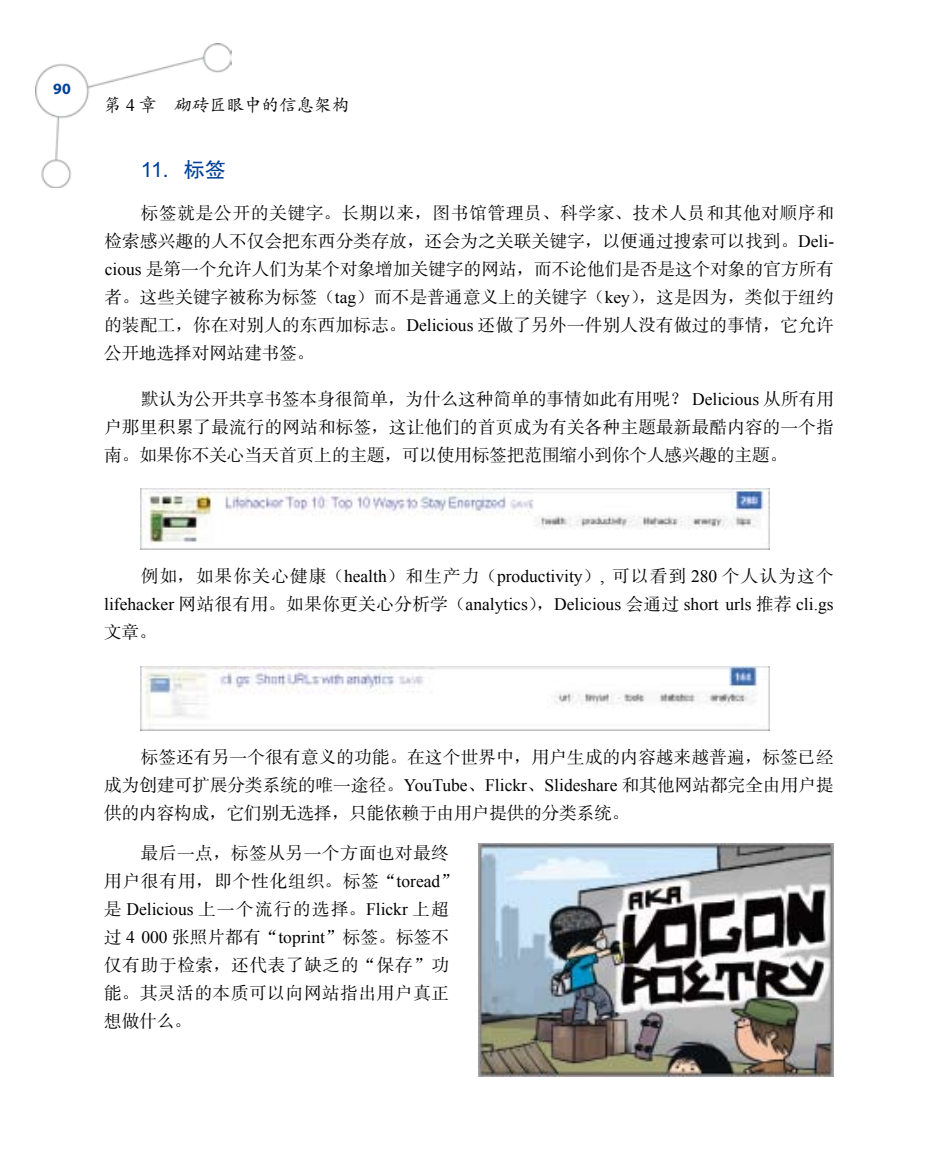
<style>
.page{position:relative;width:928px;height:1166px;background:#fff}
.page>*{position:absolute;margin:0;border:0;box-sizing:border-box;transform-origin:0 0}
.t1{font:21px "FZHTJW GB1 0";color:#004098}
.t2{font:17.5px/28px "FZSSJW GB1 0";letter-spacing:.015em;color:#000;text-align:justify}
.t3{font:17.5px "Times New Roman";color:#000}
.t4{font:17.5px "FZSSJW GB1 0";letter-spacing:.075em;color:#000}
.t5{font:17.5px/28px "FZSSJW GB1 0";letter-spacing:.04em;color:#000}
.t6{font:17.5px "FZKTJW GB1 0";color:#000}
.t7{font:700 15.75px "Myriad Pro";color:#004098}
.s1{font-family:"Times New Roman"}
.s2{font-family:"Arial"}
.s3{font-family:"Sim Sun"}
.s4{font-family:"FZSSJW GB1 0"}
</style>
<div class="page">
<img style="left:35px;top:43px;width:197px;height:145px">
<hr style="left:927px;top:344px;width:1px;height:35px;background:#000">
<img style="left:141px;top:488px;width:628px;height:62px">
<img style="left:141px;top:666px;width:628px;height:65px">
<img style="left:478px;top:843px;width:355px;height:233px">
<p class="t7" style="left:53px;top:78px;width:19px">90</p>
<p class="t6" style="left:104px;top:96px;width:246px">第 <span class="s1">4</span> 章 砌砖匠眼中的信息架构</p>
<p class="t1" style="left:141px;top:158px;width:86px"><span class="s2">11</span>．标签</p>
<p class="t2" style="left:104px;top:200px;width:731px;text-indent:37px">标签就是公开的关键字<span class="s3">。</span>长期以来<span class="s3">，</span>图书馆管理员<span class="s3">、</span>科学家<span class="s3">、</span>技术人员和其他对顺序和检索感兴趣的人不仅会把东西分类存放<span class="s3">，</span>还会为之关联关键字<span class="s3">，</span>以便通过搜索可以找到<span class="s3">。</span><span class="s1">Deli&shy;cious</span> 是第一个允许人们为某个对象增加关键字的网站<span class="s3">，</span>而不论他们是否是这个对象的官方所有者<span class="s3">。</span>这些关键字被称为标签<span class="s3">（</span><span class="s1">tag</span><span class="s3">）</span>而不是普通意义上的关键字<span class="s3">（</span><span class="s1">key</span><span class="s3">），</span>这是因为<span class="s3">，</span>类似于纽约的装配工<span class="s3">，</span>你在对别人的东西加标志<span class="s3">。</span><span class="s1">Delicious</span> 还做了另外一件别人没有做过的事情<span class="s3">，</span>它允许公开地选择对网站建书签<span class="s3">。</span></p>
<p class="t2" style="left:104px;top:385px;width:731px;text-indent:37px">默认为公开共享书签本身很简单<span class="s3">，</span>为什么这种简单的事情如此有用呢<span class="s3">？</span> <span class="s1">Delicious</span> 从所有用户那里积累了最流行的网站和标签<span class="s3">，</span>这让他们的首页成为有关各种主题最新最酷内容的一个指南<span class="s3">。</span>如果你不关心当天首页上的主题<span class="s3">，</span>可以使用标签把范围缩小到你个人感兴趣的主题<span class="s3">。</span></p>
<p class="t4" style="left:141px;top:567px;width:694px">例如<span class="s3">，</span>如果你关心健康<span class="s3">（</span><span class="s1">health</span><span class="s3">）</span>和生产力<span class="s3">（</span><span class="s1">productivity</span><span class="s3">）</span><span class="s1">,</span> 可以看到 <span class="s1">280</span> 个人认为这个</p>
<p class="t3" style="left:104px;top:593px;width:731px">lifehacker <span class="s4">网站很有用</span><span class="s3">。</span><span class="s4">如果你更关心分析学</span><span class="s3">（</span>analytics<span class="s3">），</span>Delicious <span class="s4">会通过</span> short urls <span class="s4">推荐</span> cli.gs</p>
<p class="t2" style="left:104px;top:619px;width:54px">文章<span class="s3">。</span></p>
<p class="t2" style="left:104px;top:744px;width:731px;text-indent:37px">标签还有另一个很有意义的功能<span class="s3">。</span>在这个世界中<span class="s3">，</span>用户生成的内容越来越普遍<span class="s3">，</span>标签已经成为创建可扩展分类系统的唯一途径<span class="s3">。</span><span class="s1">YouTube</span><span class="s3">、</span><span class="s1">Flickr</span><span class="s3">、</span><span class="s1">Slideshare</span> 和其他网站都完全由用户提供的内容构成<span class="s3">，</span>它们别无选择<span class="s3">，</span>只能依赖于由用户提供的分类系统<span class="s3">。</span></p>
<p class="t5" style="left:104px;top:839px;width:355px;text-indent:37px">最后一点<span class="s3">，</span>标签从另一个方面也对最终用户很有用<span class="s3">，</span>即个性化组织<span class="s3">。</span>标签<span class="s3">“</span><span class="s1">toread</span><span class="s3">”</span></p>
<p class="t3" style="left:104px;top:897px;width:346px"><span class="s4">是</span> Delicious <span class="s4">上一个流行的选择</span><span class="s3">。</span>Flickr <span class="s4">上超</span></p>
<p class="t2" style="left:104px;top:923px;width:346px">过 <span class="s1">4 000</span> 张照片都有<span class="s3">“</span><span class="s1">toprint</span><span class="s3">”</span>标签<span class="s3">。</span>标签不仅有助于检索<span class="s3">，</span>还代表了缺乏的<span class="s3">“</span>保存<span class="s3">”</span>功能<span class="s3">。</span>其灵活的本质可以向网站指出用户真正想做什么<span class="s3">。</span></p>
</div>
